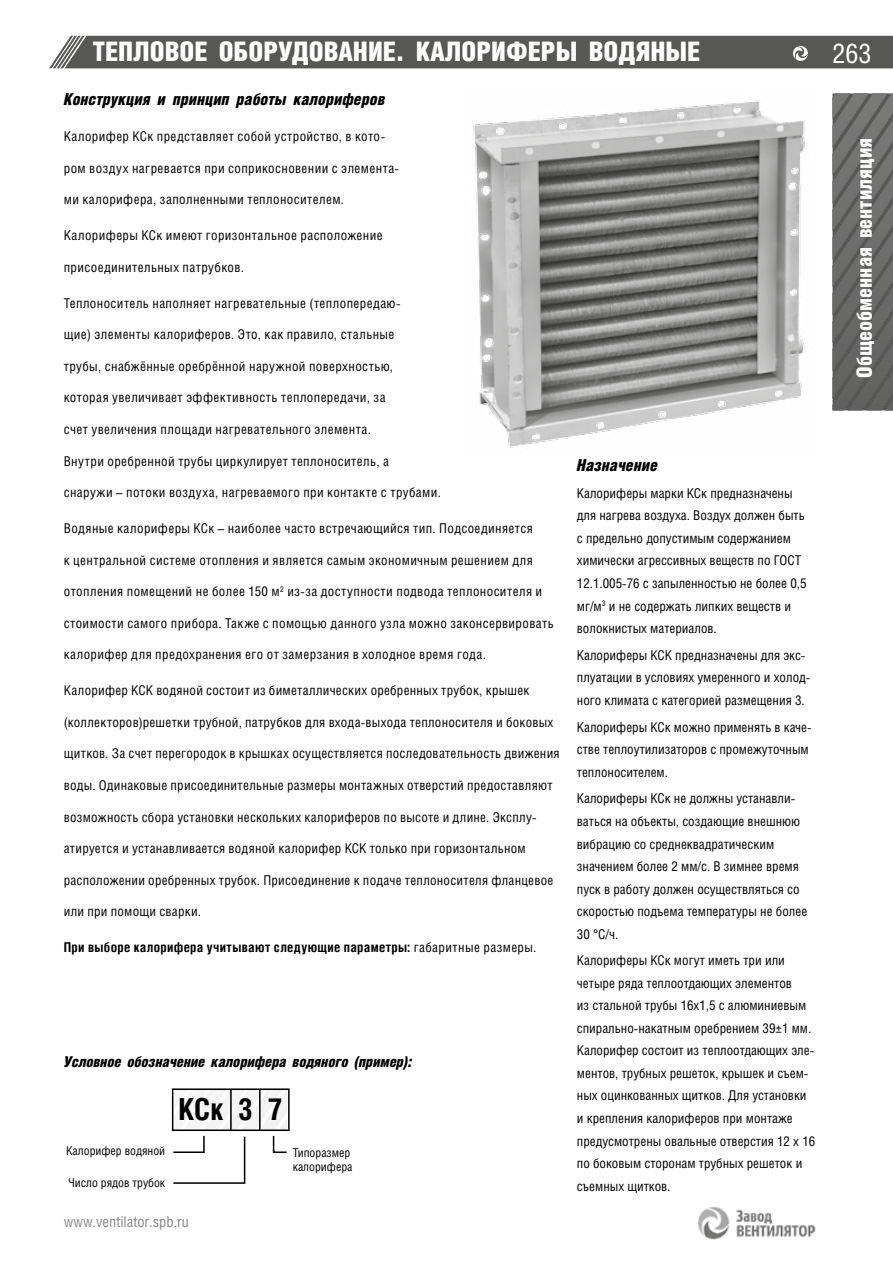
<style>
.page{position:relative;width:893px;height:1263px;background:#fff}
.page>*{position:absolute;margin:0;border:0;box-sizing:border-box;transform-origin:0 0}
.t1{font:700 30.45px "Helios Cond C";color:#000}
.t2{font:900 27px "Helios Cond";color:#fff}
.t3{font:27px "Helios Cond C";color:#fff}
.t4{font:900 21px "Helios Cond";color:#fff}
.t5{font:italic 900 16.5px "Helios Cond";color:#000}
.t6{font:italic 900 15px "Helios Cond";letter-spacing:-.01em;color:#000}
.t7{font:15px "Helios Cond C";color:#878787}
.t8{font:13.5px/22.5px "Helios Cond C";letter-spacing:.015em;color:#000}
.t9{font:700 13.5px "Helios Cond C";letter-spacing:.025em;color:#000}
.t10{font:12.15px/14.5px "Helios Cond C";color:#000}
.s1{font-weight:400}
</style>
<div class="page">
<svg style="left:833px;top:94px;width:60px;height:316px;background:#686867"></svg>
<img style="left:698px;top:1206px;width:118px;height:34px">
<div style="left:49px;top:36px;width:844px;height:32px;background:#575756"></div>
<div style="left:172px;top:1088px;width:118px;height:43px;border:2px solid #000"></div>
<svg style="left:172px;top:1089px;width:116px;height:95px"></svg>
<img style="left:473px;top:100px;width:332px;height:348px">
<h2 class="t2" style="left:93px;top:36px;width:609px">ТЕПЛОВОЕ ОБОРУДОВАНИЕ. КАЛОРИФЕРЫ ВОДЯНЫЕ</h2>
<p class="t5" style="left:64px;top:90px;width:323px">Конструкция и принцип работы калориферов</p>
<p class="t8" style="left:64px;top:125px;width:323px">Калорифер КСк представляет собой устройство, в кото-</p>
<p class="t8" style="left:64px;top:156px;width:337px">ром воздух нагревается при соприкосновении с элемента-</p>
<p class="t8" style="left:64px;top:188px;width:282px">ми калорифера, заполненными теплоносителем.</p>
<p class="t8" style="left:64px;top:224px;width:320px">Калориферы КСк имеют горизонтальное расположение</p>
<p class="t8" style="left:64px;top:255px;width:182px">присоединительных патрубков.</p>
<p class="t8" style="left:64px;top:291px;width:338px">Теплоноситель наполняет нагревательные (теплопередаю-</p>
<p class="t8" style="left:64px;top:323px;width:332px">щие) элементы калориферов. Это, как правило, стальные</p>
<p class="t8" style="left:64px;top:354px;width:331px">трубы, снабжённые оребрённой наружной поверхностью,</p>
<p class="t8" style="left:64px;top:386px;width:323px">которая увеличивает эффективность теплопередачи, за</p>
<p class="t8" style="left:64px;top:418px;width:309px">счет увеличения площади нагревательного элемента.</p>
<p class="t8" style="left:64px;top:449px;width:327px">Внутри оребренной трубы циркулирует теплоноситель, а</p>
<p class="t8" style="left:64px;top:481px;width:379px">снаружи – потоки воздуха, нагреваемого при контакте с трубами.</p>
<p class="t8" style="left:64px;top:517px;width:470px">Водяные калориферы КСк – наиболее часто встречающийся тип. Подсоединяется</p>
<p class="t8" style="left:64px;top:548px;width:471px">к центральной системе отопления и является самым экономичным решением для</p>
<p class="t8" style="left:64px;top:580px;width:480px">отопления помещений не более 150 м<sup>2</sup> из-за доступности подвода теплоносителя и</p>
<p class="t8" style="left:64px;top:611px;width:492px">стоимости самого прибора. Также с помощью данного узла можно законсервировать</p>
<p class="t8" style="left:64px;top:643px;width:424px">калорифер для предохранения его от замерзания в холодное время года.</p>
<p class="t8" style="left:64px;top:679px;width:467px">Калорифер КСК водяной состоит из биметаллических оребренных трубок, крышек</p>
<p class="t8" style="left:64px;top:710px;width:491px">(коллекторов)решетки трубной, патрубков для входа-выхода теплоносителя и боковых</p>
<p class="t8" style="left:64px;top:742px;width:497px">щитков. За счет перегородок в крышках осуществляется последовательность движения</p>
<p class="t8" style="left:64px;top:774px;width:490px">воды. Одинаковые присоединительные размеры монтажных отверстий предоставляют</p>
<p class="t8" style="left:64px;top:805px;width:474px">возможность сбора установки нескольких калориферов по высоте и длине. Эксплу-</p>
<p class="t8" style="left:64px;top:837px;width:463px">атируется и устанавливается водяной калорифер КСК только при горизонтальном</p>
<p class="t8" style="left:64px;top:868px;width:491px">расположении оребренных трубок. Присоединение к подаче теплоносителя фланцевое</p>
<p class="t8" style="left:64px;top:900px;width:139px">или при помощи сварки.</p>
<p class="t9" style="left:64px;top:939px;width:474px">При выборе калорифера учитывают следующие параметры: <span class="s1">габаритные размеры.</span></p>
<p class="t5" style="left:577px;top:456px;width:82px">Назначение</p>
<p class="t8" style="left:577px;top:482px;width:231px">Калориферы марки КСк предназначены для нагрева воздуха. Воздух должен быть с предельно допустимым содержанием химически агрессивных веществ по ГОСТ 12.1.005-76 с запыленностью не более 0,5 мг/м<sup>3</sup> и не содержать липких веществ и волокнистых материалов.</p>
<p class="t8" style="left:577px;top:643px;width:235px">Калориферы КСК предназначены для экс&shy;плуатации в условиях умеренного и холод&shy;ного климата с категорией размещения 3.</p>
<p class="t8" style="left:577px;top:715px;width:236px">Калориферы КСк можно применять в каче&shy;стве теплоутилизаторов с промежуточным теплоносителем.</p>
<p class="t8" style="left:577px;top:787px;width:232px">Калориферы КСк не должны устанавли&shy;ваться на объекты, создающие внешнюю вибрацию со среднеквадратическим значением более 2 мм/с. В зимнее время пуск в работу должен осуществляться со скоростью подъема температуры не более 30 °С/ч.</p>
<p class="t8" style="left:577px;top:949px;width:240px">Калориферы КСк могут иметь три или четыре ряда теплоотдающих элементов<br>из стальной трубы 16х1,5 с алюминиевым спирально-накатным оребрением 39±1 мм.<br>Калорифер состоит из теплоотдающих эле&shy;ментов, трубных решеток, крышек и съем&shy;ных оцинкованных щитков. Для установки и крепления калориферов при монтаже предусмотрены овальные отверстия 12 х 16 по боковым сторонам трубных решеток и съемных щитков.</p>
<p class="t6" style="left:64px;top:1053px;width:350px">Условное обозначение калорифера водяного (пример):</p>
<h1 class="t1" style="left:178px;top:1090px;width:105px">КСк 3 7</h1>
<p class="t10" style="left:66px;top:1143px;width:101px">Калорифер водяной</p>
<p class="t10" style="left:68px;top:1175px;width:99px">Число рядов трубок</p>
<p class="t10" style="left:293px;top:1145px;width:61px">Типоразмер калорифера</p>
<p class="t7" style="left:64px;top:1213px;width:127px">www.ventilator.spb.ru</p>
<h2 class="t3" style="left:833px;top:37px;width:40px">263</h2>
<h3 class="t4" style="left:852px;top:378px;width:241px;rotate:-90deg">Общеобменная вентиляция</h3>
</div>
